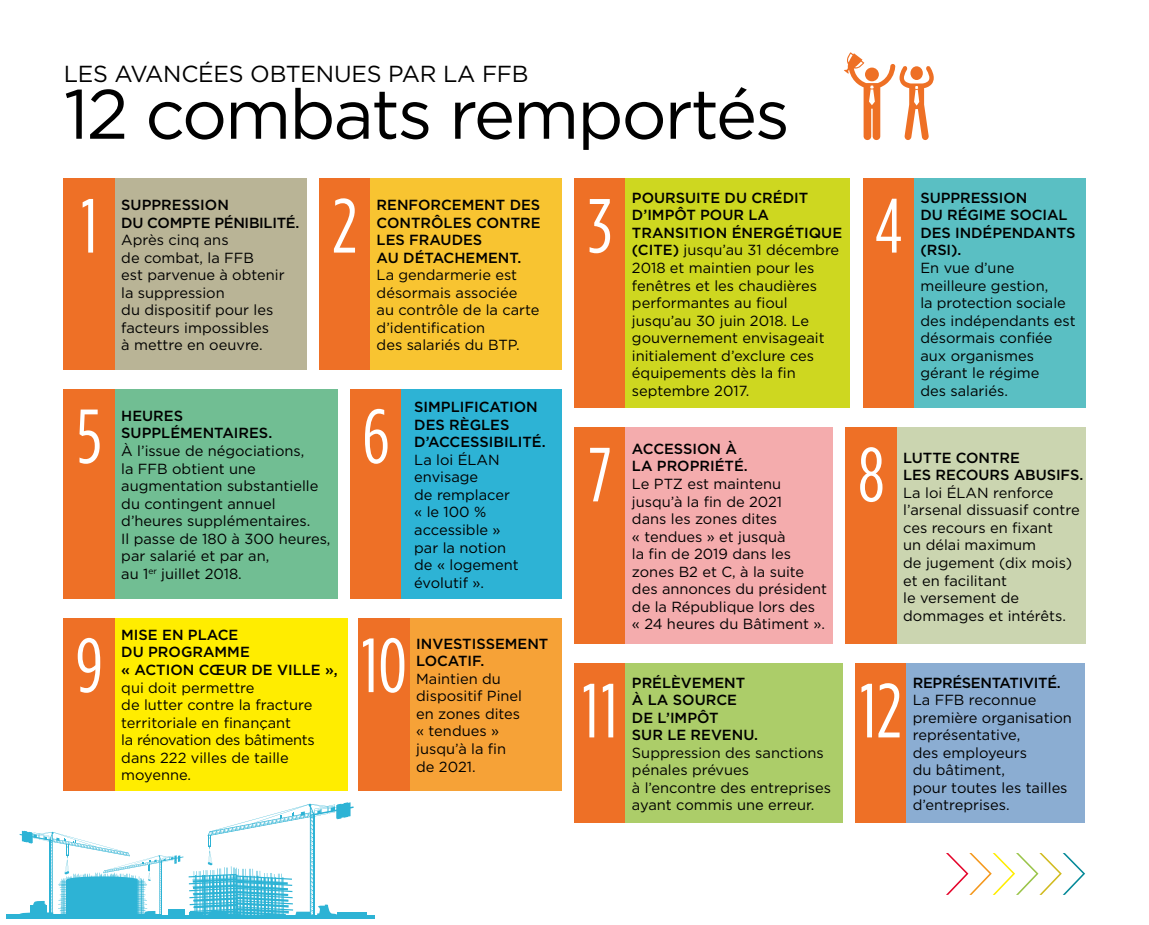
<style>
.page{position:relative;width:1149px;height:925px;background:#fff}
.page>*{position:absolute;margin:0;border:0;box-sizing:border-box;transform-origin:0 0}
.t1{font:76.5px "Gotham Condensed";color:#fff}
.t2{font:69.75px "Gotham";letter-spacing:-.03em;color:#000}
.t3{font:23.18px "Gotham";letter-spacing:-.01em;color:#000}
.t4{font:14.62px/17.6px "Gotham";color:#000}
.t5{font:500 14.62px/17.6px "Gotham";color:#000}
.t6{font:500 14.62px/17.6px "Gotham";letter-spacing:-.02em;color:#000}
.s1{font-weight:500}
</style>
<div class="page">
<div style="left:64px;top:179px;width:51px;height:191px;background:#ee7026"></div>
<div style="left:115px;top:179px;width:191px;height:191px;background:#b9b496"></div>
<div style="left:319px;top:179px;width:51px;height:191px;background:#ee7026"></div>
<div style="left:370px;top:179px;width:191px;height:191px;background:#f8c431"></div>
<div style="left:574px;top:179px;width:51px;height:229px;background:#ee7026"></div>
<div style="left:625px;top:179px;width:225px;height:229px;background:#ced720"></div>
<div style="left:862px;top:179px;width:51px;height:229px;background:#ee7026"></div>
<div style="left:913px;top:179px;width:171px;height:229px;background:#5abfc3"></div>
<div style="left:64px;top:389px;width:51px;height:210px;background:#ee7026"></div>
<div style="left:115px;top:389px;width:222px;height:210px;background:#71be93"></div>
<div style="left:350px;top:389px;width:51px;height:210px;background:#ee7026"></div>
<div style="left:401px;top:389px;width:160px;height:210px;background:#2db3d5"></div>
<div style="left:574px;top:427px;width:51px;height:217px;background:#ee7026"></div>
<div style="left:625px;top:427px;width:207px;height:217px;background:#f4acad"></div>
<div style="left:845px;top:427px;width:51px;height:217px;background:#ee7026"></div>
<div style="left:896px;top:427px;width:188px;height:217px;background:#cbd5b0"></div>
<div style="left:64px;top:618px;width:51px;height:172px;background:#ee7026"></div>
<div style="left:115px;top:618px;width:232px;height:172px;background:#ffed00"></div>
<div style="left:358px;top:618px;width:51px;height:172px;background:#ee7026"></div>
<div style="left:409px;top:618px;width:152px;height:172px;background:#f6a237"></div>
<div style="left:574px;top:663px;width:51px;height:160px;background:#ee7026"></div>
<div style="left:625px;top:663px;width:217px;height:160px;background:#accd69"></div>
<div style="left:855px;top:663px;width:51px;height:160px;background:#ee7026"></div>
<div style="left:906px;top:663px;width:178px;height:160px;background:#8badd2"></div>
<hr style="left:10px;top:915px;width:364px;height:3px;background:#2db3d5">
<hr style="left:6px;top:914px;width:155px;height:4px;background:#2db3d5">
<div style="left:350px;top:912px;width:16px;height:6px;background:#2db3d5"></div>
<svg style="left:19px;top:802px;width:334px;height:113px"></svg>
<svg style="left:844px;top:52px;width:89px;height:88px"></svg>
<div style="left:910px;top:66px;width:12px;height:14px;background:#ee7025;border-radius:50%"></div>
<svg style="left:946px;top:853px;width:138px;height:42px"></svg>
<h3 class="t3" style="left:64px;top:59px;width:466px">LES AVANCÉES OBTENUES PAR LA FFB</h3>
<h2 class="t2" style="left:64px;top:69px;width:727px">12 combats remportés</h2>
<h1 class="t1" style="left:81px;top:182px;width:18px">1</h1>
<p class="t6" style="left:121px;top:196px;width:179px">SUPPRESSION<br>DU COMPTE PÉNIBILITÉ.</p>
<p class="t4" style="left:121px;top:231px;width:165px">Après cinq ans<br>de combat, la FFB<br>est parvenue à obtenir la suppression<br>du dispositif pour les facteurs impossibles<br>à mettre en oeuvre.</p>
<h1 class="t1" style="left:332px;top:182px;width:27px">2</h1>
<p class="t5" style="left:376px;top:196px;width:165px">RENFORCEMENT DES<br>CONTRÔLES CONTRE<br>LES FRAUDES<br>AU DÉTACHEMENT.</p>
<p class="t4" style="left:376px;top:266px;width:164px">La gendarmerie est désormais associée<br>au contrôle de la carte d’identification<br>des salariés du BTP.</p>
<h1 class="t1" style="left:587px;top:182px;width:26px">3</h1>
<p class="t4" style="left:631px;top:188px;width:212px"><span class="s1">POURSUITE DU CRÉDIT<br>D’IMPÔT POUR LA<br>TRANSITION ÉNERGÉTIQUE (CITE)</span> jusqu’au 31 décembre<br>2018 et maintien pour les fenêtres et les chaudières performantes au fioul jusqu’au 30 juin 2018. Le gouvernement envisageait initialement d’exclure ces équipements dès la fin septembre 2017.</p>
<h1 class="t1" style="left:874px;top:182px;width:29px">4</h1>
<p class="t5" style="left:920px;top:189px;width:156px">SUPPRESSION<br>DU RÉGIME SOCIAL<br>DES INDÉPENDANTS (RSI).</p>
<p class="t4" style="left:920px;top:259px;width:157px">En vue d’une meilleure gestion,<br>la protection sociale des indépendants est désormais confiée aux organismes gérant le régime<br>des salariés.</p>
<h1 class="t1" style="left:77px;top:393px;width:27px">5</h1>
<p class="t5" style="left:121px;top:407px;width:152px">HEURES<br>SUPPLÉMENTAIRES.</p>
<p class="t4" style="left:121px;top:442px;width:211px">À l’issue de négociations,<br>la FFB obtient une augmentation substantielle du contingent annuel d’heures supplémentaires.<br>Il passe de 180 à 300 heures, par salarié et par an,<br>au 1<sup>er</sup> juillet 2018.</p>
<h1 class="t1" style="left:76px;top:622px;width:29px">9</h1>
<p class="t5" style="left:121px;top:626px;width:218px">MISE EN PLACE<br>DU PROGRAMME<br>« ACTION CŒUR DE VILLE »,</p>
<p class="t4" style="left:121px;top:678px;width:195px">qui doit permettre<br>de lutter contre la fracture territoriale en finançant<br>la rénovation des bâtiments dans 222 villes de taille moyenne.</p>
<h1 class="t1" style="left:362px;top:393px;width:29px">6</h1>
<p class="t5" style="left:414px;top:398px;width:133px">SIMPLIFICATION<br>DES RÈGLES<br>D’ACCESSIBILITÉ.</p>
<p class="t4" style="left:414px;top:450px;width:106px">La loi ÉLAN envisage<br>de remplacer « le 100 % accessible » par la notion de « logement évolutif ».</p>
<h1 class="t1" style="left:588px;top:431px;width:26px">7</h1>
<p class="t5" style="left:631px;top:440px;width:117px">ACCESSION À<br>LA PROPRIÉTÉ.</p>
<p class="t4" style="left:631px;top:475px;width:196px">Le PTZ est maintenu jusqu’à la fin de 2021<br>dans les zones dites<br>« tendues » et jusquà<br>la fin de 2019 dans les zones B2 et C, à la suite des annonces du président de la République lors des<br>« 24 heures du Bâtiment ».</p>
<h1 class="t1" style="left:361px;top:622px;width:47px">10</h1>
<p class="t5" style="left:416px;top:634px;width:134px">INVESTISSEMENT<br>LOCATIF.</p>
<p class="t4" style="left:416px;top:669px;width:107px">Maintien du dispositif Pinel en zones dites « tendues » jusqu’à la fin de 2021.</p>
<h1 class="t1" style="left:582px;top:667px;width:37px">11</h1>
<p class="t5" style="left:631px;top:673px;width:128px">PRÉLÈVEMENT<br>À LA SOURCE<br>DE L’IMPÔT<br>SUR LE REVENU.</p>
<p class="t4" style="left:631px;top:743px;width:201px">Suppression des sanctions pénales prévues<br>à l’encontre des entreprises ayant commis une erreur.</p>
<h1 class="t1" style="left:858px;top:431px;width:28px">8</h1>
<p class="t5" style="left:902px;top:448px;width:181px">LUTTE CONTRE<br>LES RECOURS ABUSIFS.</p>
<p class="t4" style="left:902px;top:483px;width:178px">La loi ÉLAN renforce l’arsenal dissuasif contre ces recours en fixant<br>un délai maximum<br>de jugement (dix mois) et en facilitant<br>le versement de dommages et intérêts.</p>
<h1 class="t1" style="left:859px;top:667px;width:43px">12</h1>
<p class="t6" style="left:912px;top:673px;width:149px">REPRÉSENTATIVITÉ.</p>
<p class="t4" style="left:912px;top:691px;width:161px">La FFB reconnue première organisation représentative,<br>des employeurs<br>du bâtiment,<br>pour toutes les tailles d’entreprises.</p>
</div>
